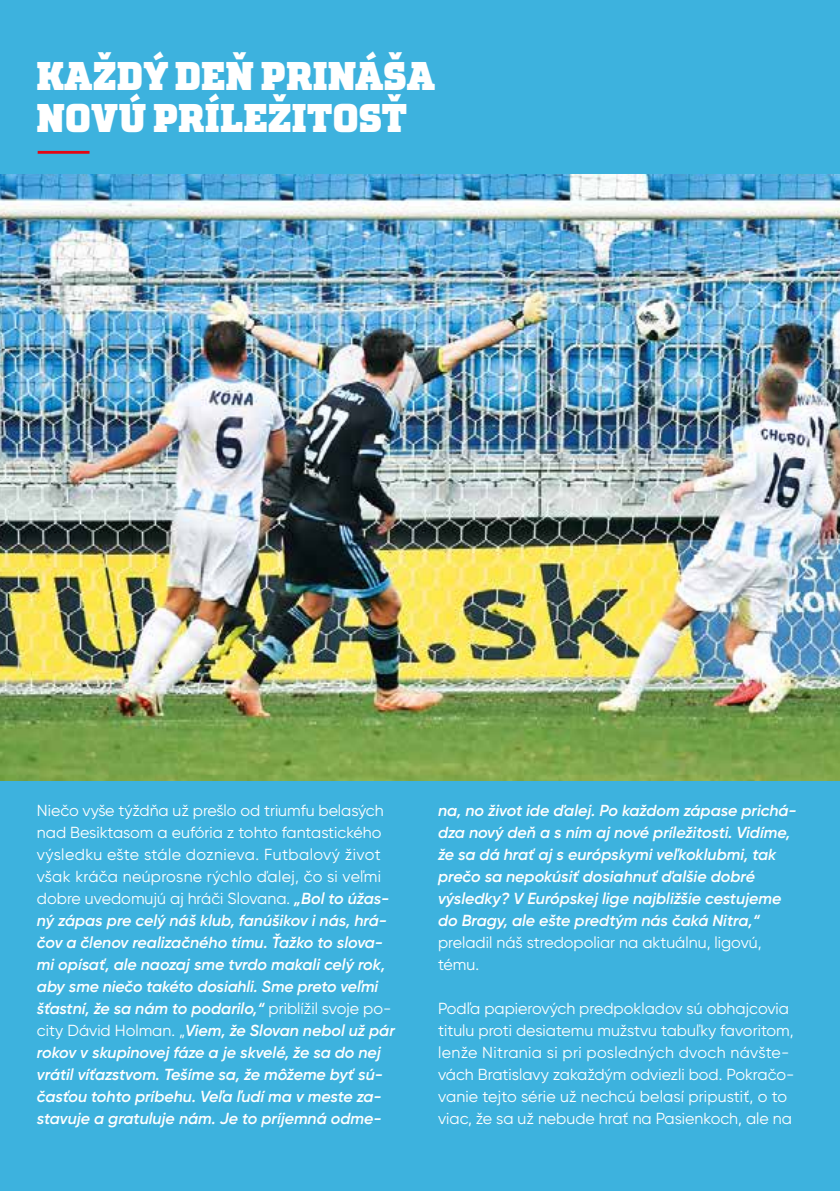
<style>
.page{position:relative;width:840px;height:1191px;background:#fff}
.page>*{position:absolute;margin:0;border:0;box-sizing:border-box;transform-origin:0 0}
.t1{font:900 40px/42px "TT Polls";letter-spacing:-.03em;color:#fff}
.t2{font:italic 600 16px/22px "Gilroy";color:#fff}
.t3{font:16px/22px "Gilroy";color:#fff}
.s1{font-weight:400;font-style:normal}
</style>
<div class="page">
<div style="left:0;top:0;width:839px;height:1191px;background:#3db2de"></div>
<hr style="left:38px;top:151px;width:51px;height:3px;background:#e30613">
<img style="left:0;top:174px;width:839px;height:606px">
<h1 class="t1" style="left:36px;top:56px;width:400px">KAŽDÝ DEŇ PRINÁŠA<br>NOVÚ PRÍLEŽITOSŤ</h1>
<p class="t2" style="left:37px;top:799px;width:359px"><span class="s1">Niečo vyše týždňa už prešlo od triumfu belasých nad Besiktasom a eufória z tohto fantastického výsledku ešte stále doznieva. Futbalový život však kráča neúprosne rýchlo ďalej, čo si veľmi dobre uvedomujú aj hráči Slovana.</span> „Bol to úžas&shy;ný zápas pre celý náš klub, fanúšikov i nás, hrá&shy;čov a členov realizačného tímu. Ťažko to slova&shy;mi opísať, ale naozaj sme tvrdo makali celý rok, aby sme niečo takéto dosiahli. Sme preto veľmi šťastní, že sa nám to podarilo,“ <span class="s1">priblížil svoje po&shy;city Dávid Holman. „</span>Viem, že Slovan nebol už pár rokov v skupinovej fáze a je skvelé, že sa do nej vrátil víťazstvom. Tešíme sa, že môžeme byť sú&shy;časťou tohto príbehu. Veľa ľudí ma v meste za&shy;stavuje a gratuluje nám. Je to príjemná odme-</p>
<p class="t2" style="left:438px;top:799px;width:360px">na, no život ide ďalej. Po každom zápase prichá&shy;dza nový deň a s ním aj nové príležitosti. Vidíme, že sa dá hrať aj s európskymi veľkoklubmi, tak prečo sa nepokúsiť dosiahnuť ďalšie dobré výsledky? V Európskej lige najbližšie cestujeme do Bragy, ale ešte predtým nás čaká Nitra,“</p>
<p class="t3" style="left:438px;top:931px;width:325px">preladil náš stredopoliar na aktuálnu, ligovú, tému.</p>
<p class="t3" style="left:438px;top:997px;width:358px">Podľa papierových predpokladov sú obhajcovia titulu proti desiatemu mužstvu tabuľky favoritom, lenže Nitrania si pri posledných dvoch návšte&shy;vách Bratislavy zakaždým odviezli bod. Pokračo&shy;vanie tejto série už nechcú belasí pripustiť, o to viac, že sa už nebude hrať na Pasienkoch, ale na</p>
</div>
